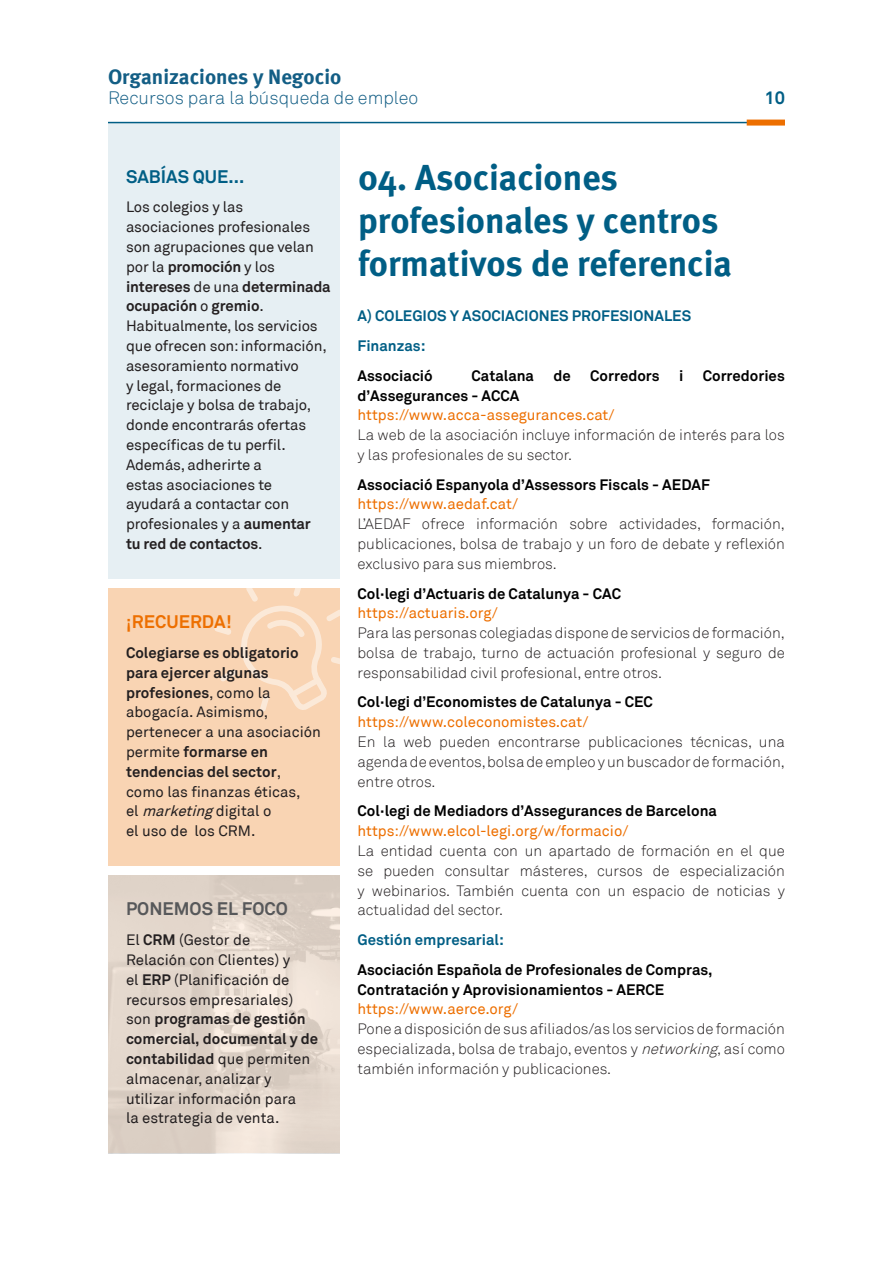
<style>
.page{position:relative;width:893px;height:1263px;background:#fff}
.page>*{position:absolute;margin:0;border:0;box-sizing:border-box;transform-origin:0 0}
.Títols_seccions{font:36px/43.2px "Meta Bold Turk";color:#005e85}
.t1{font:700 21px "Meta";color:#135e85}
.t2{font:300 18px "Akkurat";color:#135e85}
.Titolets_Columna{font:700 18px "Akkurat";color:#005e85}
.Titolets_Columna-2{font:700 18px "Akkurat";color:#57585a}
.Titolets_Columna-3{font:700 18px "Akkurat";color:#ed6f00}
.Cos_Esquerra{font:15px/19.8px "Akkurat";letter-spacing:-.01em;color:#231f20}
.Cos_justificat{font:300 15px/19.8px "Akkurat";color:#231f20;text-align:justify}
.Nom_recursos{font:700 15px/19.8px "Akkurat";color:#000}
.Cos_justificat-2{font:15px "Akkurat";color:#ed6f00}
.Subtítol{font:700 15px "Akkurat";color:#005e85}
.Cos_Esquerra-2{font:15px "Akkurat";color:#ed6f00}
.Nom_recursos-2{font:700 15px "Akkurat";color:#005e85}
.s1{font-weight:700}
.s2{font-style:italic}
</style>
<div class="page">
<hr style="left:108px;top:122px;width:677px;height:1px;background:#005e85">
<div style="left:747px;top:120px;width:38px;height:6px;background:#ed6f00"></div>
<div style="left:108px;top:589px;width:232px;height:277px;background:#f9d4b3"></div>
<svg style="left:214px;top:588px;width:126px;height:124px"></svg>
<div style="left:108px;top:122px;width:232px;height:457px;background:#e6eff3"></div>
<svg style="left:108px;top:876px;width:232px;height:277px;background:#e2d6cb"></svg>
<h2 class="t1" style="left:108px;top:64px;width:235px">Organizaciones y Negocio</h2>
<p class="t2" style="left:108px;top:87px;width:312px">Recursos para la búsqueda de empleo</p>
<p class="Titolets_Columna" style="left:764px;top:86px;width:22px">10</p>
<p class="Titolets_Columna" style="left:126px;top:165px;width:120px">SABÍAS QUE...</p>
<p class="Cos_Esquerra" style="left:126px;top:197px;width:206px">Los colegios y las asociaciones profesionales son agrupaciones que velan por la <span class="s1">promoción</span> y los <span class="s1">intereses</span> de una <span class="s1">determinada ocupación</span> o <span class="s1">gremio</span>.<br>Habitualmente, los servicios que ofrecen son: información, asesoramiento normativo<br>y legal, formaciones de reciclaje y bolsa de trabajo, donde encontrarás ofertas específicas de tu perfil.</p>
<p class="Cos_Esquerra" style="left:126px;top:455px;width:186px">Además, adherirte a<br>estas asociaciones te ayudará a contactar con profesionales y a <span class="s1">aumentar tu red de contactos</span>.</p>
<p class="Titolets_Columna-3" style="left:126px;top:611px;width:107px">¡RECUERDA!</p>
<p class="Cos_Esquerra" style="left:126px;top:643px;width:196px"><span class="s1">Colegiarse es obligatorio para ejercer algunas profesiones</span>, como la abogacía. Asimismo, pertenecer a una asociación permite <span class="s1">formarse en tendencias del sector</span>, como las finanzas éticas,<br>e l <span class="s2">marketing</span>d i g i t a l o<br>el uso de los CRM.</p>
<p class="Titolets_Columna-2" style="left:126px;top:898px;width:163px">PONEMOS EL FOCO</p>
<p class="Cos_Esquerra" style="left:126px;top:930px;width:194px">El <span class="s1">CRM</span> (Gestor de<br>Relación con Clientes) y<br>el <span class="s1">ERP</span> (Planificación de recursos empresariales) son <span class="s1">programas de gestión comercial, documental y de contabilidad</span> que permiten almacenar, analizar y utilizar información para<br>la estrategia de venta.</p>
<p class="Títols_seccions" style="left:358px;top:155px;width:375px">04. Asociaciones profesionales y centros formativos de referencia</p>
<p class="Subtítol" style="left:358px;top:307px;width:335px">A) COLEGIOS Y ASOCIACIONES PROFESIONALES</p>
<p class="Nom_recursos-2" style="left:358px;top:336px;width:69px">Finanzas:</p>
<p class="Nom_recursos" style="left:358px;top:366px;width:77px">Associació</p>
<p class="Nom_recursos" style="left:471px;top:366px;width:64px">Catalana</p>
<p class="Nom_recursos" style="left:553px;top:366px;width:19px">de</p>
<p class="Nom_recursos" style="left:590px;top:366px;width:71px">Corredors</p>
<p class="Nom_recursos" style="left:679px;top:366px;width:6px">i</p>
<p class="Nom_recursos" style="left:703px;top:366px;width:84px">Corredories</p>
<p class="Nom_recursos" style="left:358px;top:385px;width:163px">d’Assegurances - ACCA</p>
<p class="Cos_justificat-2" style="left:358px;top:406px;width:259px">https://www.acca-assegurances.cat/</p>
<p class="Cos_justificat" style="left:358px;top:425px;width:429px">La web de la asociación incluye información de interés para los y las profesionales de su sector.</p>
<p class="Nom_recursos" style="left:358px;top:475px;width:354px">Associació Espanyola d’Assessors Fiscals - AEDAF</p>
<p class="Cos_justificat-2" style="left:358px;top:495px;width:162px">https://www.aedaf.cat/</p>
<p class="Cos_justificat" style="left:358px;top:514px;width:429px">L’AEDAF ofrece información sobre actividades, formación, publicaciones, bolsa de trabajo y un foro de debate y reflexión exclusivo para sus miembros.</p>
<p class="Nom_recursos" style="left:358px;top:583px;width:265px">Col·legi d’Actuaris de Catalunya - CAC</p>
<p class="Cos_justificat-2" style="left:358px;top:604px;width:142px">https://actuaris.org/</p>
<p class="Cos_justificat" style="left:358px;top:623px;width:429px">Para las personas colegiadas dispone de servicios de formación, bolsa de trabajo, turno de actuación profesional y seguro de responsabilidad civil profesional, entre otros.</p>
<p class="Nom_recursos" style="left:358px;top:692px;width:297px">Col·legi d’Economistes de Catalunya - CEC</p>
<p class="Cos_Esquerra-2" style="left:358px;top:712px;width:232px">https://www.coleconomistes.cat/</p>
<p class="Cos_justificat" style="left:358px;top:732px;width:429px">En la web pueden encontrarse publicaciones técnicas, una agenda de eventos, bolsa de empleo y un buscador de formación, entre otros.</p>
<p class="Nom_recursos" style="left:358px;top:801px;width:361px">Col·legi de Mediadors d’Assegurances de Barcelona</p>
<p class="Cos_justificat-2" style="left:358px;top:821px;width:272px">https://www.elcol-legi.org/w/formacio/</p>
<p class="Cos_justificat" style="left:358px;top:841px;width:429px">La entidad cuenta con un apartado de formación en el que se pueden consultar másteres, cursos de especialización y webinarios. También cuenta con un espacio de noticias y actualidad del sector.</p>
<p class="Nom_recursos-2" style="left:358px;top:930px;width:148px">Gestión empresarial:</p>
<p class="Nom_recursos" style="left:358px;top:960px;width:357px">Asociación Española de Profesionales de Compras,<br>Contratación y Aprovisionamientos - AERCE</p>
<p class="Cos_justificat-2" style="left:358px;top:1000px;width:162px">https://www.aerce.org/</p>
<p class="Cos_justificat" style="left:358px;top:1019px;width:429px">Pone a disposición de sus afiliados/as los servicios de formación especializada, bolsa de trabajo, eventos y <span class="s2">networking</span>, así como también información y publicaciones.</p>
</div>
